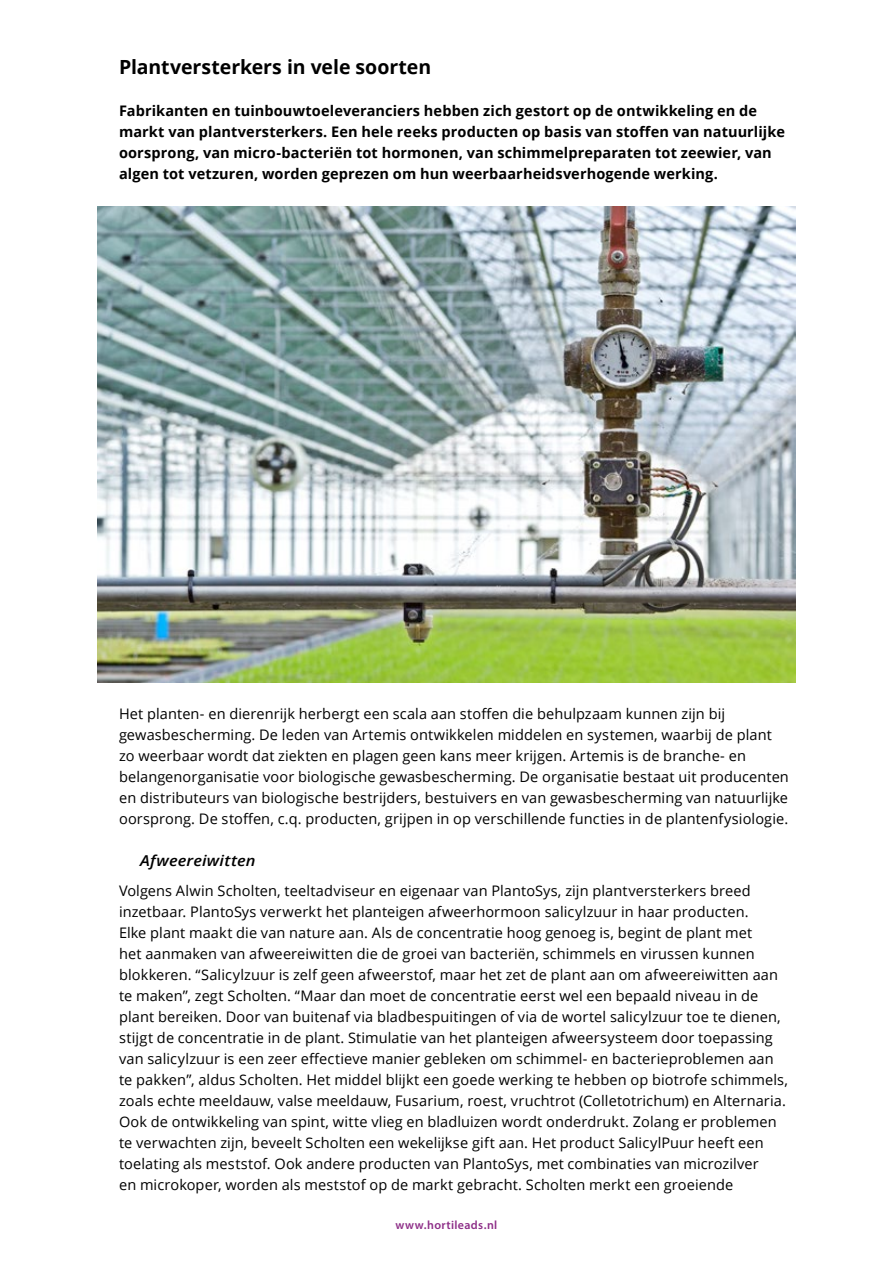
<style>
.page{position:relative;width:893px;height:1263px;background:#fff}
.page>*{position:absolute;margin:0;border:0;box-sizing:border-box;transform-origin:0 0}
.t1{font:700 19.5px "Open Sans";color:#000}
.t2{font:italic 600 15px "Open Sans";letter-spacing:.005em;color:#000;scale:1.1 1}
.t3{font:14.55px/21px "Open Sans";letter-spacing:.01em;color:#000}
.t4{font:700 14.55px/21px "Open Sans";letter-spacing:.005em;color:#000}
.t5{font:600 12px "Myriad Pro";letter-spacing:.03em;color:#8e2f88}
</style>
<div class="page">
<img style="left:98px;top:206px;width:697px;height:476px">
<h1 class="t1" style="left:119px;top:54px;width:314px">Plantversterkers in vele soorten</h1>
<p class="t4" style="left:119px;top:100px;width:667px">Fabrikanten en tuinbouwtoeleveranciers hebben zich gestort op de ontwikkeling en de markt van plantversterkers. Een hele reeks producten op basis van stoffen van natuurlijke oorsprong, van micro-bacteriën tot hormonen, van schimmelpreparaten tot zeewier, van algen tot vetzuren, worden geprezen om hun weerbaarheidsverhogende werking.</p>
<p class="t3" style="left:119px;top:703px;width:671px">Het planten- en dierenrijk herbergt een scala aan stoffen die behulpzaam kunnen zijn bij gewasbescherming. De leden van Artemis ontwikkelen middelen en systemen, waarbij de plant zo weerbaar wordt dat ziekten en plagen geen kans meer krijgen. Artemis is de branche- en belangenorganisatie voor biologische gewasbescherming. De organisatie bestaat uit producenten en distributeurs van biologische bestrijders, bestuivers en van gewasbescherming van natuurlijke oorsprong. De stoffen, c.q. producten, grijpen in op verschillende functies in de plantenfysiologie.</p>
<p class="t2" style="left:140px;top:850px;width:106px">Afweereiwitten</p>
<p class="t3" style="left:119px;top:879px;width:670px">Volgens Alwin Scholten, teeltadviseur en eigenaar van PlantoSys, zijn plantversterkers breed inzetbaar. PlantoSys verwerkt het planteigen afweerhormoon salicylzuur in haar producten.<br>Elke plant maakt die van nature aan. Als de concentratie hoog genoeg is, begint de plant met<br>het aanmaken van afweereiwitten die de groei van bacteriën, schimmels en virussen kunnen blokkeren. “Salicylzuur is zelf geen afweerstof, maar het zet de plant aan om afweereiwitten aan te maken”, zegt Scholten. “Maar dan moet de concentratie eerst wel een bepaald niveau in de plant bereiken. Door van buitenaf via bladbespuitingen of via de wortel salicylzuur toe te dienen, stijgt de concentratie in de plant. Stimulatie van het planteigen afweersysteem door toepassing van salicylzuur is een zeer effectieve manier gebleken om schimmel- en bacterieproblemen aan te pakken”, aldus Scholten. Het middel blijkt een goede werking te hebben op biotrofe schimmels, zoals echte meeldauw, valse meeldauw, Fusarium, roest, vruchtrot (Colletotrichum) en Alternaria.<br>Ook de ontwikkeling van spint, witte vlieg en bladluizen wordt onderdrukt. Zolang er problemen te verwachten zijn, beveelt Scholten een wekelijkse gift aan. Het product SalicylPuur heeft een toelating als meststof. Ook andere producten van PlantoSys, met combinaties van microzilver<br>en microkoper, worden als meststof op de markt gebracht. Scholten merkt een groeiende</p>
<p class="t5" style="left:396px;top:1218px;width:103px">www.hortileads.nl</p>
</div>
